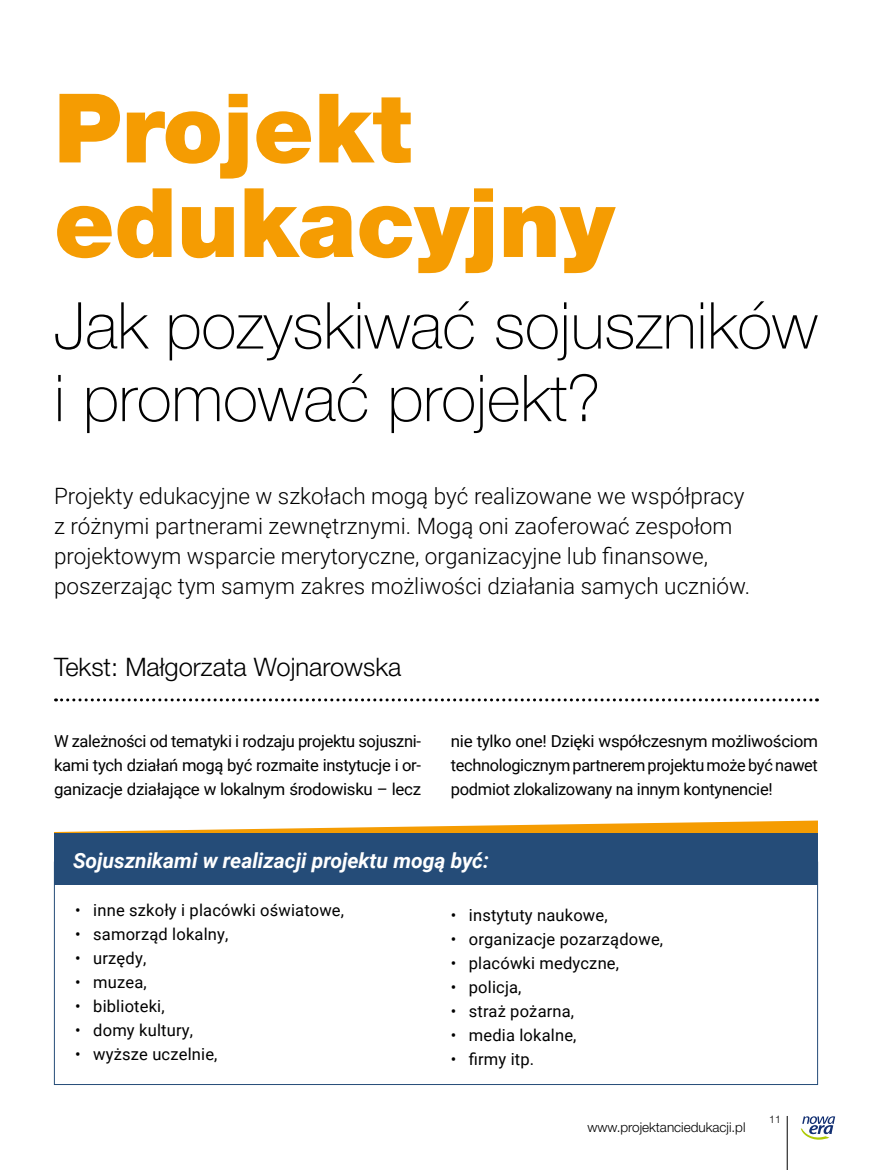
<style>
.page{position:relative;width:872px;height:1170px;background:#fff}
.page>*{position:absolute;margin:0;border:0;box-sizing:border-box;transform-origin:0 0}
.t1{font:900 96px/94.5px "Helvetica Neue LT Pro";color:#f59c02}
.t2{font:100 64.65px/72.6px "Helvetica Neue LT Pro";color:#000}
.t3{font:300 25.5px "Helvetica Neue LT Pro";color:#000}
.t4{font:300 22.5px/30px "Roboto";color:#000}
.t5{font:italic 700 21px "Roboto";color:#fff}
.t6{font:16.5px/24px "Roboto";letter-spacing:.01em;color:#000;text-align:justify}
.t7{font:300 13.5px "Helvetica Neue LT Pro";color:#000}
.t8{font:300 10.5px "Helvetica Neue LT Pro";color:#000}
</style>
<div class="page">
<hr style="left:787px;top:1115px;width:1px;height:54px;background:#000">
<svg style="left:800px;top:1116px;width:35px;height:23px"></svg>
<svg style="left:54px;top:820px;width:764px;height:13px"></svg>
<div style="left:54px;top:833px;width:764px;height:51px;background:#254c78"></div>
<div style="left:54px;top:861px;width:764px;height:223px;border:1px solid #254c78"></div>
<svg style="left:56px;top:698px;width:761px;height:3px"></svg>
<h1 class="t1" style="left:54px;top:80px;width:562px">Projekt edukacyjny</h1>
<h2 class="t2" style="left:54px;top:289px;width:765px">Jak pozyskiwać sojuszników i promować projekt?</h2>
<p class="t4" style="left:54px;top:480px;width:698px">Projekty edukacyjne w szkołach mogą być realizowane we współpracy z różnymi partnerami zewnętrznymi. Mogą oni zaoferować zespołom projektowym wsparcie merytoryczne, organizacyjne lub finansowe, poszerzając tym samym zakres możliwości działania samych uczniów.</p>
<h3 class="t3" style="left:54px;top:651px;width:349px">Tekst: Małgorzata Wojnarowska</h3>
<p class="t6" style="left:54px;top:728px;width:369px">W zależności od tematyki i rodzaju projektu sojuszni&shy;kami tych działań mogą być rozmaite instytucje i or&shy;ganizacje działające w lokalnym środowisku – lecz</p>
<p class="t6" style="left:451px;top:728px;width:368px">nie tylko one! Dzięki współczesnym możliwościom technologicznym partnerem projektu może być nawet podmiot zlokalizowany na innym kontynencie!</p>
<p class="t5" style="left:73px;top:846px;width:417px">Sojusznikami w realizacji projektu mogą być:</p>
<p class="t6" style="left:451px;top:902px;width:158px">• instytuty naukowe,</p>
<p class="t6" style="left:451px;top:926px;width:214px">• organizacje pozarządowe,</p>
<p class="t6" style="left:451px;top:950px;width:170px">• placówki medyczne,</p>
<p class="t6" style="left:451px;top:974px;width:72px">• policja,</p>
<p class="t6" style="left:451px;top:998px;width:125px">• straż pożarna,</p>
<p class="t6" style="left:451px;top:1022px;width:127px">• media lokalne,</p>
<p class="t6" style="left:451px;top:1046px;width:85px">• firmy itp.</p>
<p class="t6" style="left:75px;top:897px;width:270px">• inne szkoły i placówki oświatowe,</p>
<p class="t6" style="left:75px;top:921px;width:155px">• samorząd lokalny,</p>
<p class="t6" style="left:75px;top:945px;width:72px">• urzędy,</p>
<p class="t6" style="left:75px;top:969px;width:73px">• muzea,</p>
<p class="t6" style="left:75px;top:993px;width:91px">• biblioteki,</p>
<p class="t6" style="left:75px;top:1017px;width:119px">• domy kultury,</p>
<p class="t6" style="left:75px;top:1041px;width:144px">• wyższe uczelnie,</p>
<p class="t7" style="left:587px;top:1118px;width:160px">www.projektanciedukacji.pl</p>
<p class="t8" style="left:769px;top:1113px;width:13px">11</p>
</div>
